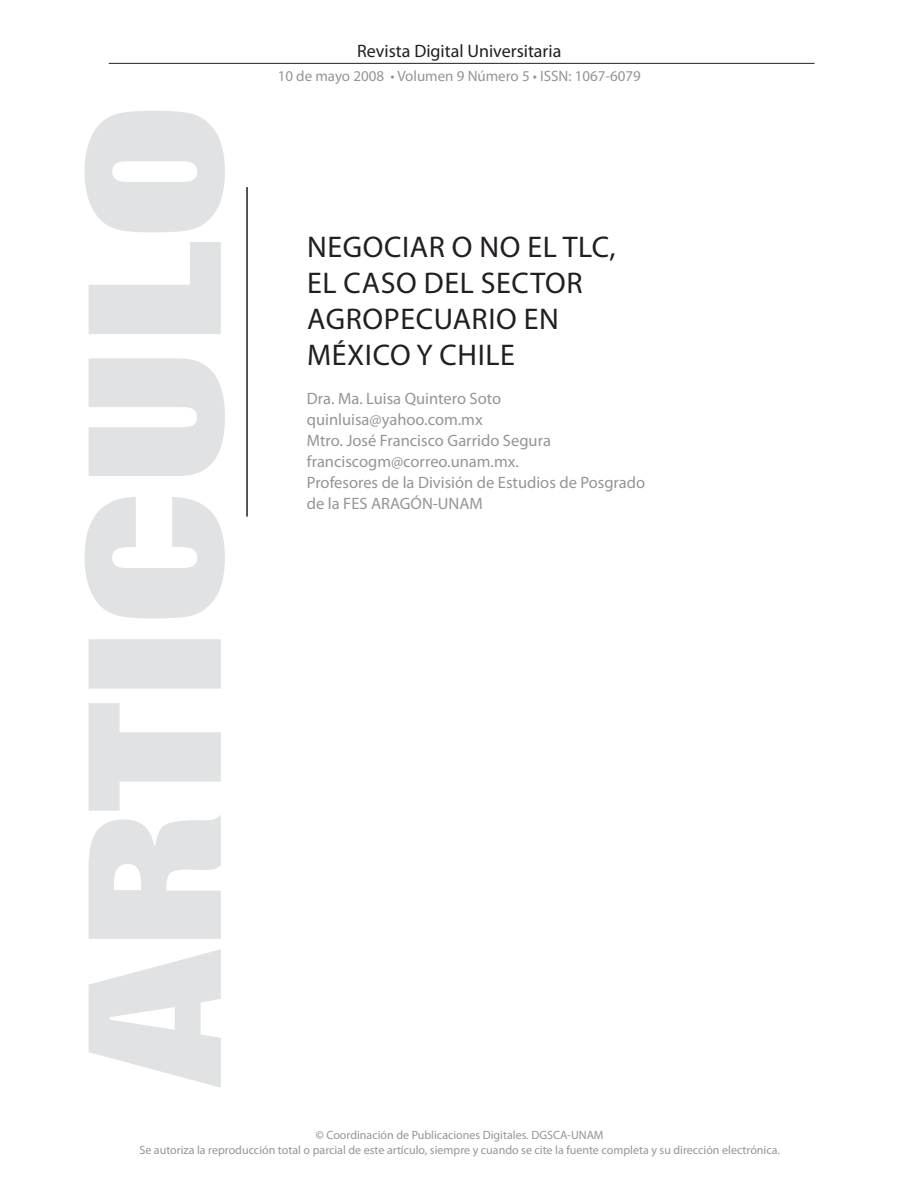
<style>
.page{position:relative;width:918px;height:1188px;background:#fff}
.page>*{position:absolute;margin:0;border:0;box-sizing:border-box;transform-origin:0 0}
.caratula_titulo{font:30px "Myriad Pro";letter-spacing:.02em;color:#231f20}
.encabezados_bold{font:18px "Myriad Pro";color:#231f20}
.caratula_autor{font:16.5px "Myriad Pro";color:#939598}
.encabezados_light{font:15px "Myriad Pro";color:#939598}
.legales{font:12px "Myriad Pro";color:#939598}
.s1{color:#808285}
</style>
<div class="page">
<hr style="left:109px;top:63px;width:706px;height:1px;background:#231f20">
<svg style="left:85px;top:111px;width:140px;height:977px;fill:#e1e2e4"></svg>
<hr style="left:246px;top:187px;width:2px;height:330px;background:#231f20">
<p class="encabezados_bold" style="left:357px;top:40px;width:206px">Revista Digital Universitaria</p>
<p class="encabezados_light" style="left:278px;top:67px;width:365px">10 de mayo 2008 • Volumen 9 Número 5 • ISSN: 1067-6079</p>
<p class="caratula_titulo" style="left:307px;top:228px;width:310px">NEGOCIAR O NO EL TLC,</p>
<p class="caratula_titulo" style="left:307px;top:264px;width:277px">EL CASO DEL SECTOR</p>
<p class="caratula_titulo" style="left:307px;top:300px;width:253px">AGROPECUARIO EN</p>
<p class="caratula_titulo" style="left:307px;top:336px;width:209px">MÉXICO Y CHILE</p>
<p class="caratula_autor" style="left:307px;top:388px;width:196px">Dra. Ma. Luisa Quintero Soto</p>
<p class="caratula_autor" style="left:307px;top:409px;width:177px">quinluisa@yahoo.com.mx</p>
<p class="caratula_autor" style="left:307px;top:430px;width:246px">Mtro. José Francisco Garrido Segura</p>
<p class="caratula_autor" style="left:307px;top:451px;width:214px">franciscogm@correo.unam.mx.</p>
<p class="caratula_autor" style="left:307px;top:472px;width:340px">Profesores de la División de Estudios de Posgrado</p>
<p class="caratula_autor" style="left:307px;top:493px;width:177px">de la FES ARAGÓN-UNAM</p>
<p class="legales" style="left:316px;top:1127px;width:289px"><span class="s1">©</span> Coordinación de Publicaciones Digitales. DGSCA-UNAM</p>
<p class="legales" style="left:139px;top:1142px;width:642px">Se autoriza la reproducción total o parcial de este artículo, siempre y cuando se cite la fuente completa y su dirección electrónica.</p>
</div>
